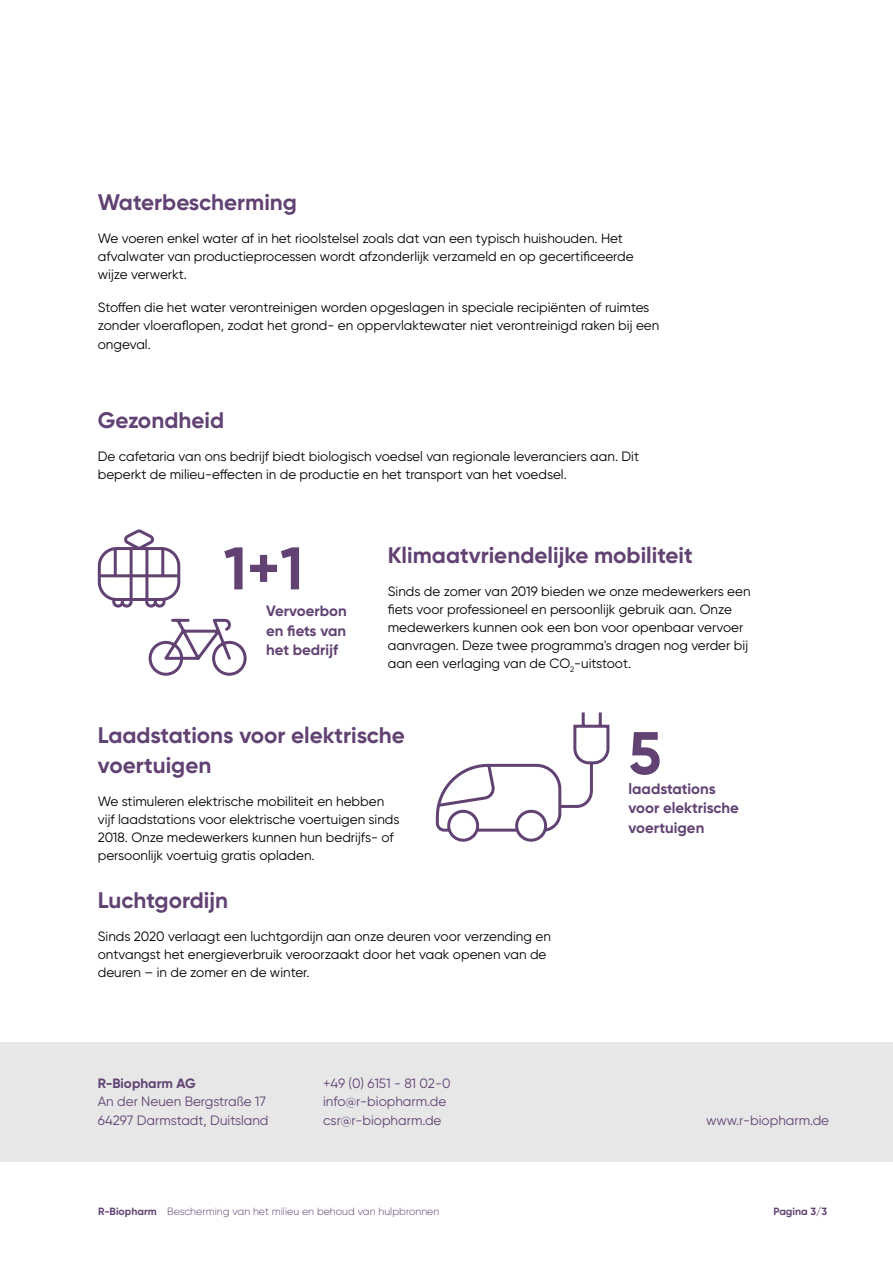
<style>
.page{position:relative;width:893px;height:1263px;background:#fff}
.page>*{position:absolute;margin:0;border:0;box-sizing:border-box;transform-origin:0 0}
.Copy_9{font:700 60px "Gilroy";color:#614273}
.Headline_15{font:700 22.5px/30px "Gilroy";color:#614273}
.Copy_9-2{font:700 15px/19.5px "Gilroy";color:#614273}
.Copy_9-3{font:13.5px/18px "Gilroy";color:#000}
.Copy_9-4{font:13.5px/18.8px "Gilroy";color:#614273}
.t1{font:300 10.5px "Gilroy";color:#614273}
.t2{font:700 10.5px "Gilroy";color:#614273}
.s1{font-weight:700}
</style>
<div class="page">
<svg style="left:435px;top:712px;width:175px;height:130px"></svg>
<div style="left:0;top:1043px;width:893px;height:119px;background:#e7e7e7"></div>
<svg style="left:99px;top:548px;width:80px;height:51px"></svg>
<div style="left:98px;top:547px;width:82px;height:54px;border:3px solid #614273;border-radius:17px"></div>
<hr style="left:99px;top:574px;width:80px;height:3px;background:#614273">
<svg style="left:110px;top:529px;width:57px;height:79px"></svg>
<svg style="left:148px;top:618px;width:99px;height:58px"></svg>
<p class="Headline_15" style="left:98px;top:187px;width:201px">Waterbescherming</p>
<p class="Copy_9-3" style="left:98px;top:229px;width:537px">We voeren enkel water af in het rioolstelsel zoals dat van een typisch huishouden. Het afvalwater van productieprocessen wordt afzonderlijk verzameld en op gecertificeerde wijze verwerkt.</p>
<p class="Copy_9-3" style="left:98px;top:298px;width:563px">Stoffen die het water verontreinigen worden opgeslagen in speciale recipiënten of ruimtes zonder vloeraflopen, zodat het grond- en oppervlaktewater niet verontreinigd raken bij een ongeval.</p>
<p class="Headline_15" style="left:98px;top:404px;width:128px">Gezondheid</p>
<p class="Copy_9-3" style="left:98px;top:447px;width:543px">De cafetaria van ons bedrijf biedt biologisch voedsel van regionale leveranciers aan. Dit beperkt de milieu-effecten in de productie en het transport van het voedsel.</p>
<p class="Copy_9" style="left:224px;top:531px;width:81px">1+1</p>
<p class="Copy_9-2" style="left:266px;top:601px;width:82px;text-align:justify">Vervoerbon en fiets van het bedrijf</p>
<p class="Headline_15" style="left:388px;top:539px;width:306px">Klimaatvriendelijke mobiliteit</p>
<p class="Copy_9-3" style="left:388px;top:582px;width:364px">Sinds de zomer van 2019 bieden we onze medewerkers een fiets voor professioneel en persoonlijk gebruik aan. Onze medewerkers kunnen ook een bon voor openbaar vervoer aanvragen. Deze twee programma's dragen nog verder bij aan een verlaging van de CO<sub>2</sub>-uitstoot.</p>
<p class="Headline_15" style="left:98px;top:719px;width:309px">Laadstations voor elektrische voertuigen</p>
<p class="Copy_9-3" style="left:98px;top:792px;width:303px">We stimuleren elektrische mobiliteit en hebben vijf laadstations voor elektrische voertuigen sinds 2018. Onze medewerkers kunnen hun bedrijfs- of persoonlijk voertuig gratis opladen.</p>
<p class="Headline_15" style="left:98px;top:884px;width:132px">Luchtgordijn</p>
<p class="Copy_9-3" style="left:98px;top:927px;width:455px">Sinds 2020 verlaagt een luchtgordijn aan onze deuren voor verzending en ontvangst het energieverbruik veroorzaakt door het vaak openen van de deuren – in de zomer en de winter.</p>
<p class="Copy_9-4" style="left:98px;top:1073px;width:172px"><span class="s1">R-Biopharm AG<br></span>An der Neuen Bergstraße 17<br>64297 Darmstadt, Duitsland</p>
<p class="Copy_9-4" style="left:323px;top:1073px;width:129px">+49 (0) 6151 - 81 02-0 info@r-biopharm.de csr@r-biopharm.de</p>
<p class="Copy_9" style="left:628px;top:716px;width:34px">5</p>
<p class="Copy_9-2" style="left:628px;top:778px;width:112px">laadstations voor elektrische voertuigen</p>
<p class="Copy_9-4" style="left:706px;top:1111px;width:125px">www.r-biopharm.de</p>
<p class="t1" style="left:98px;top:1205px;width:343px"><span class="s1">R-Biopharm</span> Bescherming van het milieu en behoud van hulpbronnen</p>
<p class="t2" style="left:773px;top:1205px;width:55px">Pagina 3/3</p>
</div>
